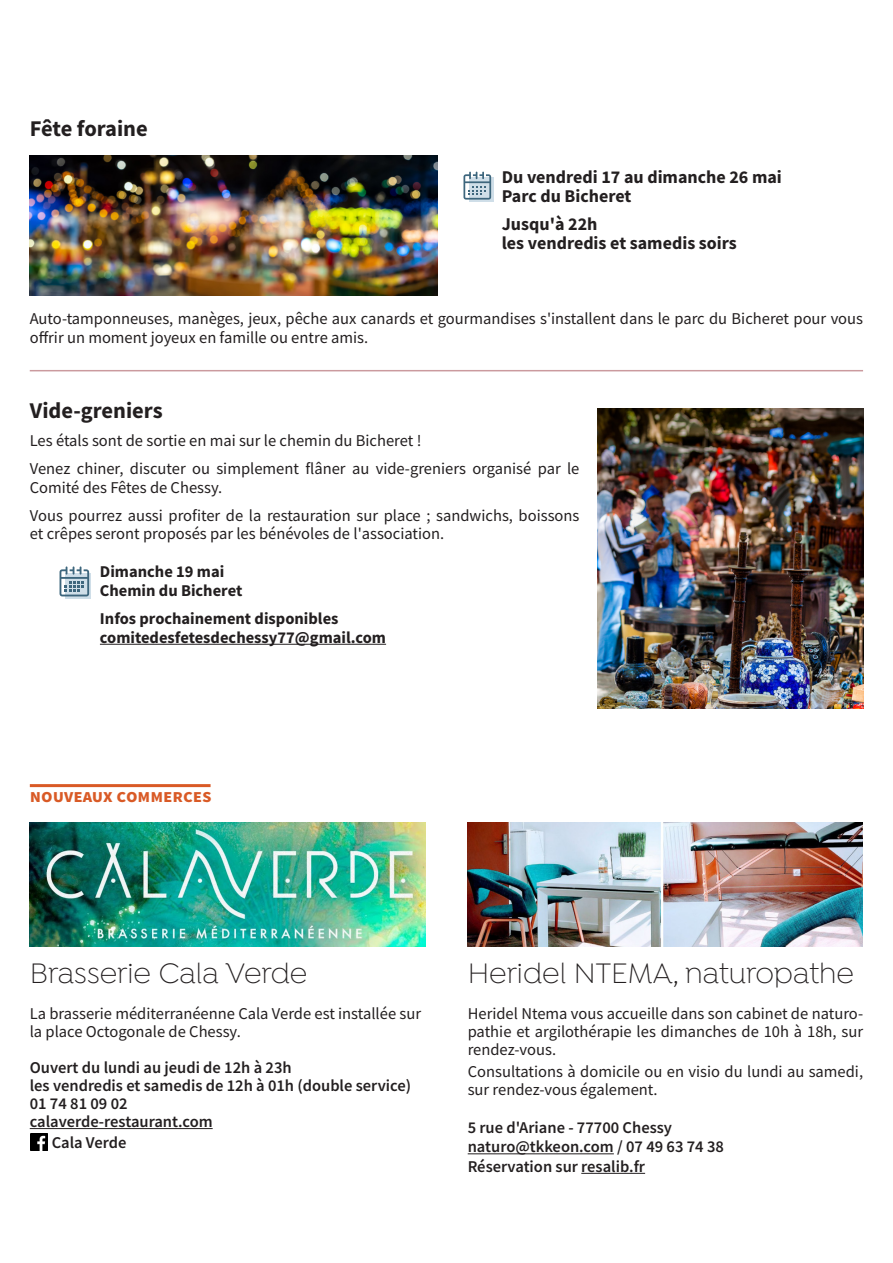
<style>
.page{position:relative;width:893px;height:1263px;background:#fff}
.page>*{position:absolute;margin:0;border:0;box-sizing:border-box;transform-origin:0 0}
.t1{font:300 30px "Isidora";color:#231f20}
.t2{font:700 22.5px "Source Sans Pro";letter-spacing:-.005em;color:#231f20}
.t3{font:700 18.75px "Source Sans Pro";color:#d95a26}
.t4{font:700 18px/18.8px "Source Sans Pro";color:#231f20}
.t5{font:16.5px/18px "Source Sans Pro";color:#231f20}
.t6{font:600 16.5px/19.5px "Source Sans Pro";color:#231f20}
.t7{font:700 16.5px/18.8px "Source Sans Pro";color:#231f20}
</style>
<div class="page">
<hr style="left:30px;top:784px;width:181px;height:3px;background:#d95a26">
<img style="left:30px;top:823px;width:395px;height:123px">
<img style="left:467px;top:823px;width:396px;height:123px">
<hr style="left:30px;top:1128px;width:183px;height:1px;background:#231f20">
<hr style="left:468px;top:1153px;width:146px;height:1px;background:#231f20">
<hr style="left:581px;top:1173px;width:64px;height:1px;background:#231f20">
<img style="left:30px;top:1134px;width:17px;height:17px">
<hr style="left:100px;top:644px;width:286px;height:1px;background:#231f20">
<svg style="left:66px;top:573px;width:25px;height:26px"></svg>
<svg style="left:60px;top:566px;width:29px;height:30px"></svg>
<img style="left:597px;top:408px;width:266px;height:300px">
<div style="left:469px;top:178px;width:24px;height:24px;background:linear-gradient(to bottom,#b4c8d3,#c6d7e1)"></div>
<svg style="left:463px;top:172px;width:28px;height:28px"></svg>
<img style="left:30px;top:155px;width:407px;height:141px">
<hr style="left:30px;top:370px;width:833px;height:1px;background:#cb9a9e">
<p class="t2" style="left:30px;top:114px;width:120px">Fête foraine</p>
<p class="t4" style="left:502px;top:168px;width:282px">Du vendredi 17 au dimanche 26 mai<br>Parc du Bicheret</p>
<p class="t4" style="left:502px;top:214px;width:237px">Jusqu'à 22h<br>les vendredis et samedis soirs</p>
<p class="t5" style="left:30px;top:309px;width:835px;line-height:18.8px">Auto-tamponneuses, manèges, jeux, pêche aux canards et gourmandises s'installent dans le parc du Bicheret pour vous offrir un moment joyeux en famille ou entre amis.</p>
<p class="t2" style="left:30px;top:395px;width:134px">Vide-greniers</p>
<p class="t5" style="left:30px;top:431px;width:393px">Les étals sont de sortie en mai sur le chemin du Bicheret !</p>
<p class="t5" style="left:30px;top:459px;width:551px;line-height:18.8px">Venez chiner, discuter ou simplement flâner au vide-greniers organisé par le<br>Comité des Fêtes de Chessy.</p>
<p class="t5" style="left:30px;top:506px;width:551px;line-height:18.8px">Vous pourrez aussi profiter de la restauration sur place ; sandwichs, boissons et crêpes seront proposés par les bénévoles de l'association.</p>
<p class="t7" style="left:100px;top:562px;width:126px">Dimanche 19 mai</p>
<p class="t7" style="left:100px;top:581px;width:144px">Chemin du Bicheret</p>
<p class="t7" style="left:100px;top:609px;width:288px">Infos prochainement disponibles comitedesfetesdechessy77@gmail.com</p>
<p class="t3" style="left:30px;top:783px;width:183px">nouveaux commerces</p>
<p class="t1" style="left:30px;top:957px;width:279px">Brasserie Cala Verde</p>
<p class="t5" style="left:30px;top:1004px;width:393px">La brasserie méditerranéenne Cala Verde est installée sur la place Octogonale de Chessy.</p>
<p class="t6" style="left:30px;top:1057px;width:263px">Ouvert du lundi au jeudi de 12h à 23h</p>
<p class="t6" style="left:30px;top:1075px;width:383px">les vendredis et samedis de 12h à 01h (double service)</p>
<p class="t6" style="left:30px;top:1093px;width:99px">01 74 81 09 02</p>
<p class="t6" style="left:30px;top:1111px;width:184px">calaverde-restaurant.com</p>
<p class="t6" style="left:52px;top:1132px;width:76px">Cala Verde</p>
<p class="t1" style="left:468px;top:957px;width:388px">Heridel NTEMA, naturopathe</p>
<p class="t5" style="left:468px;top:1004px;width:397px;text-align:justify">Heridel Ntema vous accueille dans son cabinet de naturo&shy;pathie et argilothérapie les dimanches de 10h à 18h, sur rendez-vous.</p>
<p class="t5" style="left:468px;top:1062px;width:397px">Consultations à domicile ou en visio du lundi au samedi, sur rendez-vous également.</p>
<p class="t6" style="left:468px;top:1117px;width:258px">5 rue d'Ariane - 77700 Chessy naturo@tkkeon.com / 07 49 63 74 38</p>
<p class="t6" style="left:468px;top:1156px;width:179px">Réservation sur resalib.fr</p>
</div>
